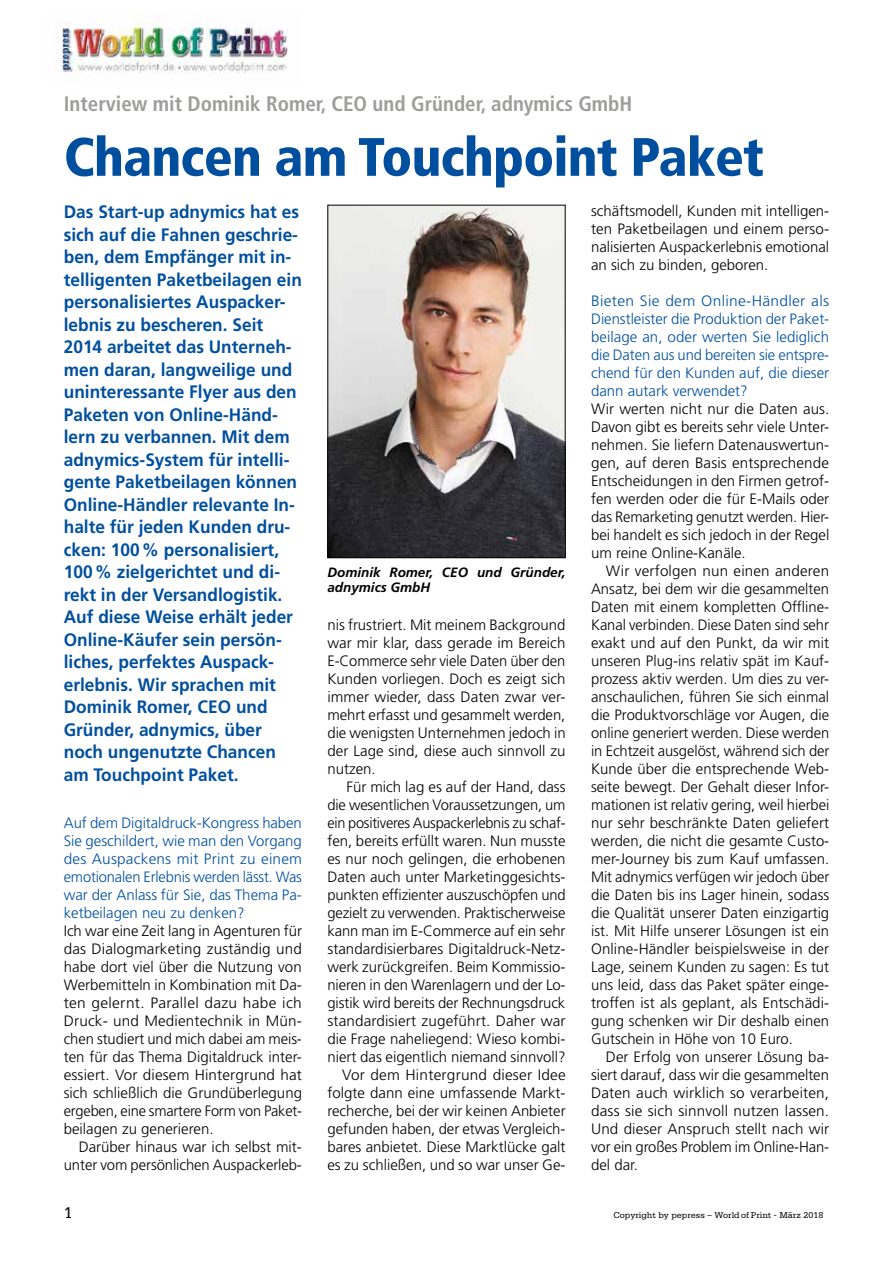
<style>
.page{position:relative;width:893px;height:1263px;background:#fff}
.page>*{position:absolute;margin:0;border:0;box-sizing:border-box;transform-origin:0 0}
.t1{font:900 condensed 54px "Frutiger";letter-spacing:-.015em;color:#004f9f}
.t2{font:700 condensed 21px "Frutiger";color:#9d9d9c}
.t3{font:700 18px/22.5px "Frutiger";color:#004f9f;scale:.96 1}
.t4{font:16.5px "Serifa";color:#000}
.t5{font:300 15px/18px "Frutiger";color:#000;text-align:justify}
.t6{font:300 15px/18px "Frutiger";color:#004f9f;text-align:justify;scale:1.04 1}
.t7{font:300 15px/18px "Frutiger";color:#004f9f;text-align:justify}
.t8{font:italic 700 13.5px/15px "Frutiger";color:#000}
.t9{font:9px "Serifa";color:#000}
</style>
<div class="page">
<img style="left:329px;top:207px;width:235px;height:349px">
<div style="left:327px;top:205px;width:239px;height:353px;border:1px solid #000"></div>
<img style="left:57px;top:13px;width:231px;height:68px">
<h2 class="t2" style="left:64px;top:91px;width:570px">Interview mit Dominik Romer, CEO und Gründer, adnymics GmbH</h2>
<h1 class="t1" style="left:64px;top:125px;width:702px">Chancen am Touchpoint Paket</h1>
<p class="t3" style="left:64px;top:200px;width:250px">Das Start-up adnymics hat es sich auf die Fahnen geschrie&shy;ben, dem Empfänger mit in&shy;telligenten Paketbeilagen ein personalisiertes Auspacker&shy;lebnis zu bescheren. Seit<br>2014 arbeitet das Unterneh&shy;men daran, langweilige und uninteressante Flyer aus den<br>Paketen von Online-Händ&shy;lern zu verbannen. Mit dem adnymics-System für intelli&shy;gente Paketbeilagen können<br>Online-Händler relevante In&shy;halte für jeden Kunden dru&shy;cken: 100 % personalisiert,<br>100 % zielgerichtet und di&shy;rekt in der Versandlogistik.<br>Auf diese Weise erhält jeder<br>Online-Käufer sein persön&shy;liches, perfektes Auspack&shy;erlebnis. Wir sprachen mit<br>Dominik Romer, CEO und<br>Gründer, adnymics, über noch ungenutzte Chancen am Touchpoint Paket.</p>
<p class="t7" style="left:64px;top:814px;width:240px">Auf dem Digitaldruck-Kongress haben Sie geschildert, wie man den Vorgang des Auspackens mit Print zu einem emotionalen Erlebnis werden lässt. Was war der Anlass für Sie, das Thema Pa&shy;ketbeilagen neu zu denken?</p>
<p class="t5" style="left:64px;top:922px;width:240px">Ich war eine Zeit lang in Agenturen für das Dialogmarketing zuständig und habe dort viel über die Nutzung von Werbemitteln in Kombination mit Da&shy;ten gelernt. Parallel dazu habe ich Druck- und Medientechnik in Mün&shy;chen studiert und mich dabei am meis&shy;ten für das Thema Digitaldruck inter&shy;essiert. Vor diesem Hintergrund hat sich schließlich die Grundüberlegung ergeben, eine smartere Form von Paket&shy;beilagen zu generieren.</p>
<p class="t5" style="left:64px;top:1138px;width:240px;text-align:right">Darüber hinaus war ich selbst mit&shy;unter vom persönlichen Auspackerleb-</p>
<p class="t5" style="left:591px;top:202px;width:240px">schäftsmodell, Kunden mit intelligen&shy;ten Paketbeilagen und einem perso&shy;nalisierten Auspackerlebnis emotional an sich zu binden, geboren.</p>
<p class="t6" style="left:591px;top:292px;width:230px">Bieten Sie dem Online-Händler als Dienstleister die Produktion der Paket&shy;beilage an, oder werten Sie lediglich die Daten aus und bereiten sie entspre&shy;chend für den Kunden auf, die dieser dann autark verwendet?</p>
<p class="t5" style="left:591px;top:400px;width:240px">Wir werten nicht nur die Daten aus.<br>Davon gibt es bereits sehr viele Unter&shy;nehmen. Sie liefern Datenauswertun&shy;gen, auf deren Basis entsprechende Entscheidungen in den Firmen getrof&shy;fen werden oder die für E-Mails oder das Remarketing genutzt werden. Hier&shy;bei handelt es sich jedoch in der Regel um reine Online-Kanäle.</p>
<p class="t5" style="left:591px;top:562px;width:240px;text-indent:15px">Wir verfolgen nun einen anderen Ansatz, bei dem wir die gesammelten Daten mit einem kompletten Offline-Kanal verbinden. Diese Daten sind sehr exakt und auf den Punkt, da wir mit unseren Plug-ins relativ spät im Kauf&shy;prozess aktiv werden. Um dies zu ver&shy;anschaulichen, führen Sie sich einmal die Produktvorschläge vor Augen, die online generiert werden. Diese werden in Echtzeit ausgelöst, während sich der Kunde über die entsprechende Web&shy;seite bewegt. Der Gehalt dieser Infor&shy;mationen ist relativ gering, weil hierbei nur sehr beschränkte Daten geliefert werden, die nicht die gesamte Custo&shy;mer-Journey bis zum Kauf umfassen.<br>Mit adnymics verfügen wir jedoch über die Daten bis ins Lager hinein, sodass die Qualität unserer Daten einzigartig ist. Mit Hilfe unserer Lösungen ist ein Online-Händler beispielsweise in der Lage, seinem Kunden zu sagen: Es tut uns leid, dass das Paket später einge&shy;troffen ist als geplant, als Entschädi&shy;gung schenken wir Dir deshalb einen Gutschein in Höhe von 10 Euro.</p>
<p class="t5" style="left:591px;top:1048px;width:240px;text-indent:15px">Der Erfolg von unserer Lösung ba&shy;siert darauf, dass wir die gesammelten Daten auch wirklich so verarbeiten, dass sie sich sinnvoll nutzen lassen.<br>Und dieser Anspruch stellt nach wir vor ein großes Problem im Online-Han&shy;del dar.</p>
<p class="t8" style="left:327px;top:565px;width:240px">Dominik Romer, CEO und Gründer, adnymics GmbH</p>
<p class="t5" style="left:327px;top:616px;width:240px">nis frustriert. Mit meinem Background war mir klar, dass gerade im Bereich E-Commerce sehr viele Daten über den Kunden vorliegen. Doch es zeigt sich immer wieder, dass Daten zwar ver&shy;mehrt erfasst und gesammelt werden, die wenigsten Unternehmen jedoch in der Lage sind, diese auch sinnvoll zu nutzen.</p>
<p class="t5" style="left:327px;top:778px;width:240px;text-align:right">Für mich lag es auf der Hand, dass die wesentlichen Voraussetzungen, um ein positiveres Auspackerlebnis zu schaf&shy;fen, bereits erfüllt waren. Nun musste es nur noch gelingen, die erhobenen Daten auch unter Marketinggesichts&shy;punkten effizienter auszuschöpfen und gezielt zu verwenden. Praktischerweise kann man im E-Commerce auf ein sehr standardisierbares Digitaldruck-Netz&shy;werk zurückgreifen. Beim Kommissio&shy;nieren in den Warenlagern und der Lo&shy;gistik wird bereits der Rechnungsdruck standardisiert zugeführt. Daher war die Frage naheliegend: Wieso kombi&shy;niert das eigentlich niemand sinnvoll?<br>Vor dem Hintergrund dieser Idee folgte dann eine umfassende Markt&shy;recherche, bei der wir keinen Anbieter gefunden haben, der etwas Vergleich&shy;bares anbietet. Diese Marktlücke galt es zu schließen, und so war unser Ge-</p>
<p class="t4" style="left:64px;top:1203px;width:11px">1</p>
<p class="t9" style="left:613px;top:1210px;width:211px">Copyright by pepress – World of Print - März 2018</p>
</div>
